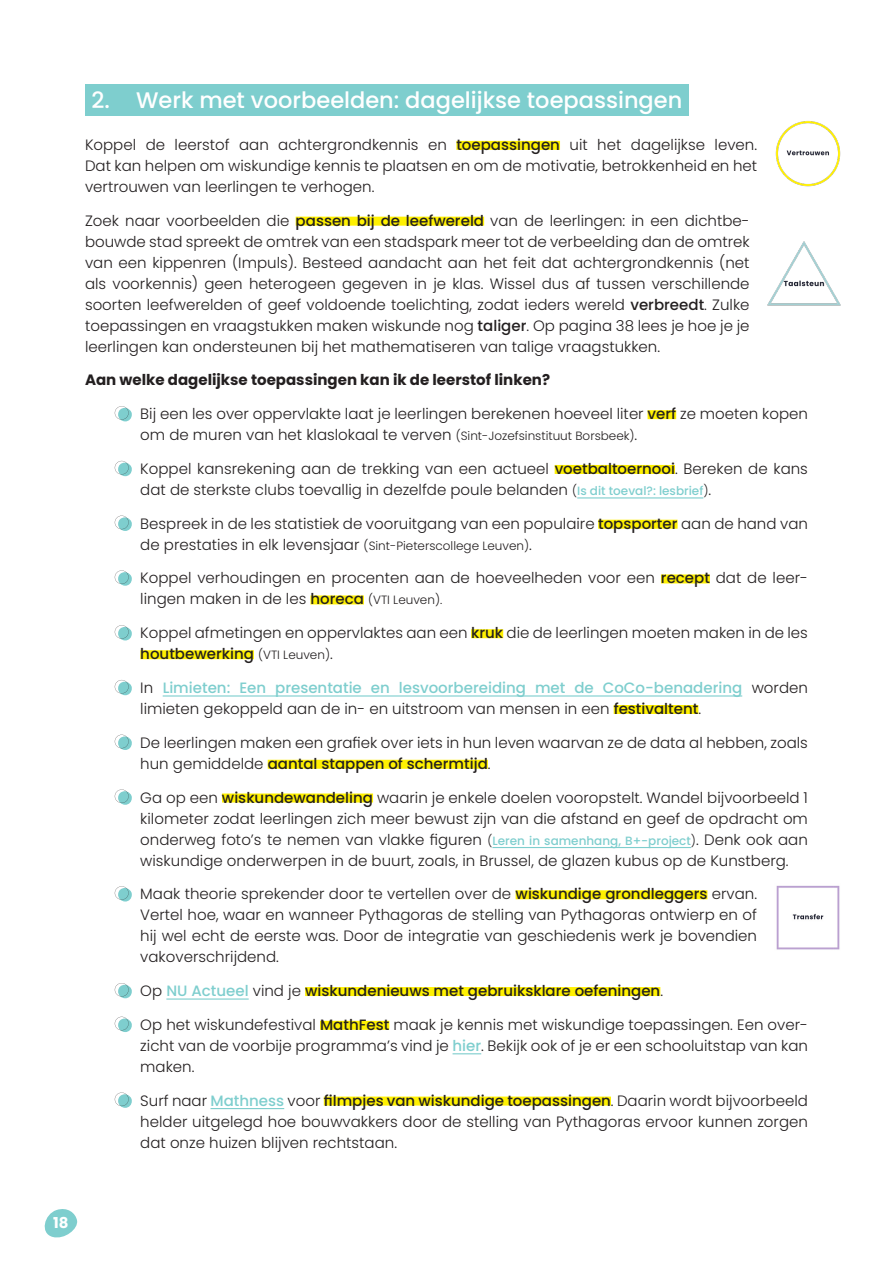
<style>
.page{position:relative;width:893px;height:1263px;background:#fff}
.page>*{position:absolute;margin:0;border:0;box-sizing:border-box;transform-origin:0 0}
.t1{font:500 22.5px "Poppins";color:#fff}
.Opsomming_-_Bullets_-_Niv__1{font:300 15px/21px "Poppins";color:#231f20}
.Basis_-_Lopende_tekst{font:300 15px/21px "Poppins";color:#231f20;text-align:justify}
.Opsomming_-_Bullets_-_Niv__1-2{font:500 15px/21px "Poppins";color:#7ecece}
.Opsomming_-_Bullets_-_Niv__1-3{font:500 15px "Poppins";color:#231f20}
.t2{font:700 15px "Poppins";color:#231f20}
.t3{font:700 15px "Poppins";color:#fff}
.s1{font-weight:500}
.s2{font-size:12px}
.s3{font-weight:500;font-size:12px;color:#7ecece}
.s4{font-weight:300;color:#231f20}
.s5{color:#231f20}
.s6{font-weight:300}
.s7{color:#7ecece}
.s8{font-weight:500;color:#7ecece}
</style>
<div class="page">
<svg style="left:44px;top:1209px;width:34px;height:29px"></svg>
<div style="left:85px;top:84px;width:604px;height:31px;background:#7ecece"></div>
<div style="left:456px;top:141px;width:104px;height:9px;background:#fff101"></div>
<div style="left:296px;top:217px;width:188px;height:9px;background:#fff101"></div>
<div style="left:648px;top:410px;width:28px;height:9px;background:#fff101"></div>
<div style="left:555px;top:465px;width:120px;height:9px;background:#fff101"></div>
<hr style="left:577px;top:497px;width:126px;height:1px;background:#7ecece">
<div style="left:598px;top:520px;width:80px;height:9px;background:#fff101"></div>
<div style="left:661px;top:574px;width:49px;height:9px;background:#fff101"></div>
<div style="left:310px;top:595px;width:54px;height:9px;background:#fff101"></div>
<div style="left:471px;top:629px;width:32px;height:9px;background:#fff101"></div>
<div style="left:140px;top:650px;width:114px;height:9px;background:#fff101"></div>
<hr style="left:163px;top:695px;width:579px;height:1px;background:#7ecece">
<div style="left:614px;top:705px;width:84px;height:9px;background:#fff101"></div>
<div style="left:268px;top:760px;width:220px;height:9px;background:#fff101"></div>
<div style="left:222px;top:793px;width:151px;height:9px;background:#fff101"></div>
<hr style="left:492px;top:847px;width:199px;height:1px;background:#7ecece">
<div style="left:516px;top:890px;width:191px;height:9px;background:#fff101"></div>
<hr style="left:166px;top:998px;width:83px;height:1px;background:#7ecece">
<div style="left:305px;top:987px;width:355px;height:9px;background:#fff101"></div>
<div style="left:320px;top:1021px;width:69px;height:9px;background:#fff101"></div>
<svg style="left:453px;top:1053px;width:28px;height:1px"></svg>
<hr style="left:211px;top:1108px;width:73px;height:1px;background:#7ecece">
<div style="left:324px;top:1096px;width:287px;height:9px;background:#fff101"></div>
<svg style="left:115px;top:406px;width:17px;height:15px"></svg>
<svg style="left:115px;top:461px;width:17px;height:15px"></svg>
<svg style="left:115px;top:516px;width:17px;height:15px"></svg>
<svg style="left:115px;top:570px;width:17px;height:16px"></svg>
<svg style="left:115px;top:625px;width:17px;height:15px"></svg>
<svg style="left:115px;top:680px;width:17px;height:15px"></svg>
<svg style="left:115px;top:735px;width:17px;height:15px"></svg>
<svg style="left:115px;top:789px;width:17px;height:16px"></svg>
<svg style="left:115px;top:886px;width:17px;height:15px"></svg>
<svg style="left:115px;top:983px;width:17px;height:15px"></svg>
<svg style="left:115px;top:1017px;width:17px;height:15px"></svg>
<svg style="left:115px;top:1092px;width:17px;height:16px"></svg>
<img style="left:776px;top:885px;width:64px;height:65px">
<img style="left:775px;top:121px;width:66px;height:66px">
<img style="left:767px;top:241px;width:74px;height:65px">
<p class="t1" style="left:91px;top:87px;width:592px">2. Werk met voorbeelden: dagelijkse toepassingen</p>
<p class="Basis_-_Lopende_tekst" style="left:85px;top:134px;width:674px">Koppel de leerstof aan achtergrondkennis en <span class="s1">toepassingen</span> uit het dagelijkse leven.<br>Dat kan helpen om wiskundige kennis te plaatsen en om de motivatie, betrokkenheid en het vertrouwen van leerlingen te verhogen.</p>
<p class="Basis_-_Lopende_tekst" style="left:85px;top:210px;width:666px">Zoek naar voorbeelden die <span class="s1">passen bij de leefwereld</span> van de leerlingen: in een dichtbe&shy;bouwde stad spreekt de omtrek van een stadspark meer tot de verbeelding dan de omtrek van een kippenren (Impuls). Besteed aandacht aan het feit dat achtergrondkennis (net als voorkennis) geen heterogeen gegeven in je klas. Wissel dus af tussen verschillende soorten leefwerelden of geef voldoende toelichting, zodat ieders wereld <span class="s1">verbreedt</span>. Zulke toepassingen en vraagstukken maken wiskunde nog <span class="s1">taliger</span>. Op pagina 38 lees je hoe je je leerlingen kan ondersteunen bij het mathematiseren van talige vraagstukken.</p>
<h5 class="t2" style="left:85px;top:371px;width:467px">Aan welke dagelijkse toepassingen kan ik de leerstof linken?</h5>
<p class="Opsomming_-_Bullets_-_Niv__1" style="left:140px;top:403px;width:669px">Bij een les over oppervlakte laat je leerlingen berekenen hoeveel liter <span class="s1">verf</span> ze moeten kopen om de muren van het klaslokaal te verven <span class="s2">(Sint-Jozefsinstituut Borsbeek)</span>.</p>
<p class="Opsomming_-_Bullets_-_Niv__1" style="left:140px;top:458px;width:669px">Koppel kansrekening aan de trekking van een actueel <span class="s1">voetbaltoernooi</span>. Bereken de kans dat de sterkste clubs toevallig in dezelfde poule belanden <span class="s2">(</span><span class="s3">Is dit toeval?: lesbrief</span><span class="s2">)</span>.</p>
<p class="Opsomming_-_Bullets_-_Niv__1" style="left:140px;top:513px;width:669px">Bespreek in de les statistiek de vooruitgang van een populaire <span class="s1">topsporter</span> aan de hand van de prestaties in elk levensjaar <span class="s2">(Sint-Pieterscollege Leuven)</span>.</p>
<p class="Opsomming_-_Bullets_-_Niv__1" style="left:140px;top:568px;width:669px">Koppel verhoudingen en procenten aan de hoeveelheden voor een <span class="s1">recept</span> dat de leer&shy;lingen maken in de les <span class="s1">horeca</span> <span class="s2">(VTI Leuven).</span></p>
<p class="Opsomming_-_Bullets_-_Niv__1" style="left:140px;top:622px;width:669px">Koppel afmetingen en oppervlaktes aan een <span class="s1">kruk</span> die de leerlingen moeten maken in de les <span class="s1">houtbewerking</span> <span class="s2">(VTI Leuven)</span>.</p>
<p class="Opsomming_-_Bullets_-_Niv__1-2" style="left:140px;top:677px;width:669px"><span class="s4">In</span> Limieten: Een presentatie en lesvoorbereiding met de CoCo-benadering <span class="s4">worden limieten gekoppeld aan de in- en uitstroom van mensen in een</span> <span class="s5">festivaltent</span><span class="s4">.</span></p>
<p class="Opsomming_-_Bullets_-_Niv__1" style="left:140px;top:732px;width:669px">De leerlingen maken een grafiek over iets in hun leven waarvan ze de data al hebben, zoals hun gemiddelde <span class="s1">aantal stappen of schermtijd</span>.</p>
<p class="Opsomming_-_Bullets_-_Niv__1" style="left:140px;top:787px;width:669px;text-align:justify">Ga op een <span class="s1">wiskundewandeling</span> waarin je enkele doelen vooropstelt. Wandel bijvoorbeeld 1 kilometer zodat leerlingen zich meer bewust zijn van die afstand en geef de opdracht om onderweg foto’s te nemen van vlakke figuren <span class="s2">(</span><span class="s3">Leren in samenhang, B+-project</span><span class="s2">)</span>. Denk ook aan wiskundige onderwerpen in de buurt, zoals, in Brussel, de glazen kubus op de Kunstberg.</p>
<p class="Opsomming_-_Bullets_-_Niv__1" style="left:140px;top:884px;width:618px;text-align:justify">Maak theorie sprekender door te vertellen over de <span class="s1">wiskundige grondleggers</span> ervan.<br>Vertel hoe, waar en wanneer Pythagoras de stelling van Pythagoras ontwierp en of hij wel echt de eerste was. Door de integratie van geschiedenis werk je bovendien vakoverschrijdend.</p>
<p class="Opsomming_-_Bullets_-_Niv__1-3" style="left:140px;top:982px;width:524px"><span class="s6">Op</span> <span class="s7">NU Actueel</span> <span class="s6">vind je</span> wiskundenieuws met gebruiksklare oefeningen<span class="s6">.</span></p>
<p class="Opsomming_-_Bullets_-_Niv__1" style="left:140px;top:1014px;width:669px;text-align:justify">Op het wiskundefestival <span class="s1">MathFest</span> maak je kennis met wiskundige toepassingen. Een over&shy;zicht van de voorbije programma’s vind je <span class="s8">hier</span>. Bekijk ook of je er een schooluitstap van kan maken.</p>
<p class="Opsomming_-_Bullets_-_Niv__1" style="left:140px;top:1090px;width:669px;text-align:justify">Surf naar <span class="s8">Mathness</span> voor <span class="s1">filmpjes van wiskundige toepassingen</span>. Daarin wordt bijvoorbeeld helder uitgelegd hoe bouwvakkers door de stelling van Pythagoras ervoor kunnen zorgen dat onze huizen blijven rechtstaan.</p>
<p class="t3" style="left:53px;top:1214px;width:17px">18</p>
</div>
